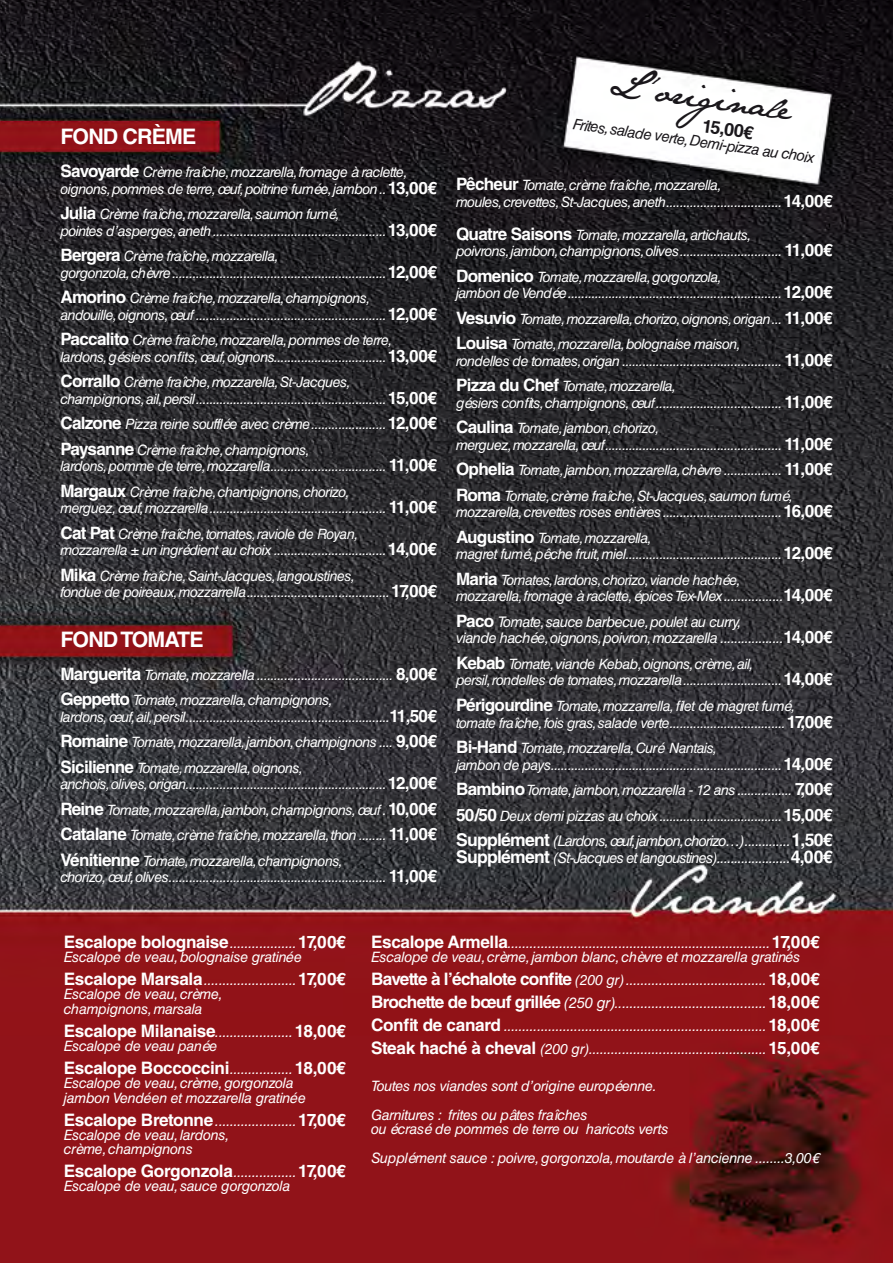
<style>
.page{position:relative;width:893px;height:1263px;background:#fff}
.page>*{position:absolute;margin:0;border:0;box-sizing:border-box;transform-origin:0 0}
.t1{font:34.5px "Jane Austen";color:#1a171b}
.t2{font:700 21.45px "Helvetica LT Std";letter-spacing:-.04em;color:#fff}
.t3{font:700 18px "Helvetica LT Std";color:#1a171b}
.t4{font:700 17.25px "Helvetica LT Std";letter-spacing:-.02em;color:#fff}
.t5{font:italic 15px "Helvetica LT Std";color:#1a171b}
.t6{font:italic 14.7px/16.5px "Helvetica LT Std";letter-spacing:-.06em;color:#fff}
.t7{font:italic 14.7px/16.5px "Helvetica LT Std";letter-spacing:-.04em;color:#fff}
.t8{font:italic 14.4px/23px "Helvetica LT Std";letter-spacing:-.02em;color:#fff}
.t9{font:italic 14.25px/25.5px "Helvetica LT Std";letter-spacing:-.04em;color:#fff}
.s1{font-weight:700;font-style:normal;font-size:17.1px}
.s2{font-size:14.7px}
.s3{font-weight:700;font-style:normal;font-size:17.55px}
.s4{font-weight:400;font-style:italic;font-size:14.4px}
.s5{font-weight:700;font-style:normal;font-size:17.25px}
.s6{font-size:15px}
</style>
<div class="page">
<img style="left:0;top:0;width:893px;height:1263px">
<h2 class="t2" style="left:60px;top:123px;width:138px">FOND CRÈME</h2>
<p class="t9" style="left:60px;top:164px;width:378px;line-height:16.5px"><span class="s1">Savoyarde</span> Crème fraîche, mozzarella, fromage à raclette, oignons, pommes de terre, œuf, poitrine fumée, jambon..<span class="s1">13,00€</span></p>
<p class="t9" style="left:60px;top:206px;width:378px;line-height:16.5px"><span class="s1">Julia</span> Crème fraîche, mozzarella, saumon fumé,<br>pointes d’asperges, aneth...................................................<span class="s1">13,00€</span></p>
<p class="t9" style="left:60px;top:248px;width:378px;line-height:16.5px"><span class="s1">Bergera</span> Crème fraîche, mozzarella,<br>gorgonzola, chèvre...............................................................<span class="s1">12,00€</span></p>
<p class="t9" style="left:60px;top:290px;width:378px;line-height:16.5px"><span class="s1">Amorino</span> Crème fraîche, mozzarella, champignons,<br>andouille, oignons, œuf ........................................................<span class="s1">12,00€</span></p>
<p class="t9" style="left:60px;top:332px;width:378px;line-height:16.5px"><span class="s1">Paccalito</span> Crème fraîche, mozzarella, pommes de terre, lardons, gésiers confits, œuf, oignons.................................<span class="s1">13,00€</span></p>
<p class="t9" style="left:60px;top:374px;width:378px;line-height:16.5px"><span class="s1">Corrallo</span> Crème fraîche, mozzarella, St-Jacques, champignons, ail, persil........................................................<span class="s1">15,00€</span></p>
<p class="t9" style="left:60px;top:411px;width:378px"><span class="s1">Calzone</span> Pizza reine soufflée avec crème......................<span class="s1">12,00€<br>Paysanne</span> Crème fraîche, champignons,</p>
<p class="t9" style="left:60px;top:453px;width:378px">lardons, pomme de terre, mozzarella.................................. <span class="s1">11,00€<br>Margaux</span> Crème fraîche, champignons, chorizo,</p>
<p class="t9" style="left:60px;top:495px;width:378px">merguez, œuf, mozzarella.................................................... <span class="s1">11,00€<br>Cat Pat</span> Crème fraîche, tomates, raviole de Royan,</p>
<p class="t9" style="left:60px;top:537px;width:378px">mozzarrella ± un ingrédient au choix .................................<span class="s1">14,00€<br>Mika</span> Crème fraîche, Saint-Jacques, langoustines,</p>
<p class="t9" style="left:60px;top:579px;width:378px">fondue de poireaux, mozzarrella..........................................<span class="s1">17,00€</span></p>
<h2 class="t2" style="left:60px;top:626px;width:145px">FOND TOMATE</h2>
<p class="t9" style="left:60px;top:662px;width:378px"><span class="s1">Marguerita</span> Tomate, mozzarella ........................................ <span class="s1">8,00€<br>Geppetto</span> Tomate, mozzarella, champignons,</p>
<p class="t9" style="left:60px;top:704px;width:378px;text-align:justify">lardons, œuf, ail, persil............................................................<span class="s1">11,50€ Romaine</span> Tomate, mozzarella, jambon, champignons .... <span class="s1">9,00€ Sicilienne</span> Tomate, mozzarella, oignons,</p>
<p class="t9" style="left:60px;top:771px;width:378px;text-align:justify">anchois, olives, origan...........................................................<span class="s1">12,00€ Reine</span> Tomate, mozzarella, jambon, champignons, œuf.<span class="s1">10,00€ Catalane</span> Tomate, crème fraîche, mozzarella, thon ........ <span class="s1">11,00€ Vénitienne</span> Tomate, mozzarella, champignons,</p>
<p class="t9" style="left:60px;top:864px;width:378px">chorizo, œuf, olives................................................................ <span class="s1">11,00€</span></p>
<h1 class="t1" style="left:611px;top:63px;width:187px;rotate:8deg">L’originale</h1>
<p class="t5" style="left:574px;top:115px;width:246px;rotate:8deg">Frites, salade verte, Demi-pizza au choix</p>
<p class="t3" style="left:704px;top:115px;width:53px;rotate:8deg">15,00€</p>
<p class="t9" style="left:456px;top:177px;width:378px;line-height:16.5px"><span class="s1">Pêcheur</span> Tomate, crème fraîche, mozzarella,<br>moules, crevettes, St-Jacques, aneth..................................<span class="s1">14,00€</span></p>
<p class="t9" style="left:456px;top:227px;width:378px;line-height:16.5px"><span class="s1">Quatre Saisons</span> Tomate, mozzarella, artichauts,<br>poivrons, jambon, champignons, olives.............................. <span class="s1">11,00€</span></p>
<p class="t9" style="left:456px;top:269px;width:378px;line-height:16.5px"><span class="s1">Domenico</span> Tomate, mozzarella, gorgonzola,<br>jambon de Vendée...............................................................<span class="s1">12,00€</span></p>
<p class="t9" style="left:456px;top:306px;width:378px"><span class="s1">Vesuvio</span> Tomate, mozzarella, chorizo, oignons, origan... <span class="s1">11,00€<br>Louisa</span> Tomate, mozzarella, bolognaise maison,</p>
<p class="t9" style="left:456px;top:348px;width:378px">rondelles de tomates, origan ............................................... <span class="s1">11,00€<br>Pizza du Chef</span> Tomate, mozzarella,</p>
<p class="t9" style="left:456px;top:390px;width:378px">gésiers confits, champignons, œuf..................................... <span class="s1">11,00€<br>Caulina</span> Tomate, jambon, chorizo,</p>
<p class="t9" style="left:456px;top:432px;width:378px;text-align:justify">merguez, mozzarella, œuf.................................................... <span class="s1">11,00€ Ophelia</span> Tomate, jambon, mozzarella, chèvre ................. <span class="s1">11,00€ Roma</span> Tomate, crème fraîche, St-Jacques, saumon fumé,</p>
<p class="t9" style="left:456px;top:500px;width:378px">mozzarella, crevettes roses entières ...................................<span class="s1">16,00€<br>Augustino</span> Tomate, mozzarella,</p>
<p class="t9" style="left:456px;top:542px;width:378px">magret fumé, pêche fruit, miel..............................................<span class="s1">12,00€<br>Maria</span> Tomates, lardons, chorizo, viande hachée,</p>
<p class="t9" style="left:456px;top:584px;width:378px">mozzarella, fromage à raclette, épices Tex-Mex<span class="s2">.................</span><span class="s1">14,00€</span></p>
<p class="t7" style="left:456px;top:613px;width:378px"><span class="s1">Paco</span> Tomate, sauce barbecue, poulet au curry,<br>viande hachée, oignons, poivron, mozzarella ..................<span class="s1">14,00€</span></p>
<p class="t9" style="left:456px;top:656px;width:378px;line-height:16.5px"><span class="s1">Kebab</span> Tomate, viande Kebab, oignons, crème, ail,<br>persil, rondelles de tomates, mozzarella.............................<span class="s1">14,00€</span></p>
<p class="t9" style="left:456px;top:698px;width:378px;line-height:16.5px"><span class="s1">Périgourdine</span> Tomate, mozzarrella, filet de magret fumé, tomate fraîche, fois gras, salade verte..................................<span class="s1">17,00€</span></p>
<p class="t9" style="left:456px;top:740px;width:378px;line-height:16.5px"><span class="s1">Bi-Hand</span> Tomate, mozzarella, Curé Nantais,<br>jambon de pays....................................................................<span class="s1">14,00€</span></p>
<p class="t9" style="left:456px;top:777px;width:378px"><span class="s1">Bambino</span> Tomate, jambon, mozzarella - 12 ans ................ <span class="s1">7,00€<br>50 / 50</span> Deux demi pizzas au choix....................................<span class="s1">15,00€</span></p>
<p class="t6" style="left:456px;top:832px;width:378px"><span class="s3">Supplément</span> (Lardons,œuf,jambon,chorizo…).............<span class="s3">1,50€<br>Supplément</span> (St-Jacques et langoustines).....................<span class="s3">4,00€</span></p>
<p class="t4" style="left:64px;top:931px;width:283px">Escalope bolognaise<span class="s4">..................</span>17,00€</p>
<p class="t8" style="left:64px;top:946px;width:283px">Escalope de veau, bolognaise gratinée<br><span class="s5">Escalope Marsala</span>.........................<span class="s5">17,00€</span></p>
<p class="t8" style="left:64px;top:987px;width:161px;line-height:14.4px">Escalope de veau, crème, champignons, marsala</p>
<p class="t4" style="left:64px;top:1020px;width:283px">Escalope Milanaise<span class="s4">.....................</span>18,00€</p>
<p class="t8" style="left:64px;top:1034px;width:155px">Escalope de veau panée</p>
<p class="t4" style="left:64px;top:1057px;width:283px">Escalope Boccoccini<span class="s4">.................</span>18,00€</p>
<p class="t8" style="left:64px;top:1076px;width:244px;line-height:14.4px">Escalope de veau, crème, gorgonzola jambon Vendéen et mozzarella gratinée</p>
<p class="t4" style="left:64px;top:1109px;width:283px">Escalope Bretonne <span class="s4">......................</span>17,00€</p>
<p class="t8" style="left:64px;top:1127px;width:167px;line-height:14.4px">Escalope de veau, lardons, crème, champignons</p>
<p class="t4" style="left:64px;top:1160px;width:283px">Escalope Gorgonzola<span class="s4">.................</span>17,00€</p>
<p class="t8" style="left:64px;top:1175px;width:228px">Escalope de veau, sauce gorgonzola</p>
<p class="t8" style="left:371px;top:935px;width:450px;line-height:14.4px"><span class="s5">Escalope Armella</span>.......................................................................<span class="s5">17,00€<br></span>Escalope de veau, crème, jambon blanc, chèvre et mozzarella gratinés</p>
<p class="t8" style="left:371px;top:968px;width:450px;text-align:justify"><span class="s5">Bavette à l’échalote confite</span> (200 gr) ......................................<span class="s5">18,00€ Brochette de bœuf grillée</span> <span class="s6">(250 gr)</span>.........................................<span class="s5">18,00€ Confit de canard</span> .......................................................................<span class="s5">18,00€ Steak haché à cheval</span> (200 gr)................................................<span class="s5">15,00€</span></p>
<p class="t8" style="left:371px;top:1072px;width:287px;line-height:28.7px">Toutes nos viandes sont d’origine européenne.<br>Garnitures : frites ou pâtes fraîches</p>
<p class="t8" style="left:371px;top:1115px;width:450px;line-height:28.5px">ou écrasé de pommes de terre ou haricots verts<br>Supplément sauce : poivre, gorgonzola, moutarde à l’ancienne ........3,00€</p>
</div>
